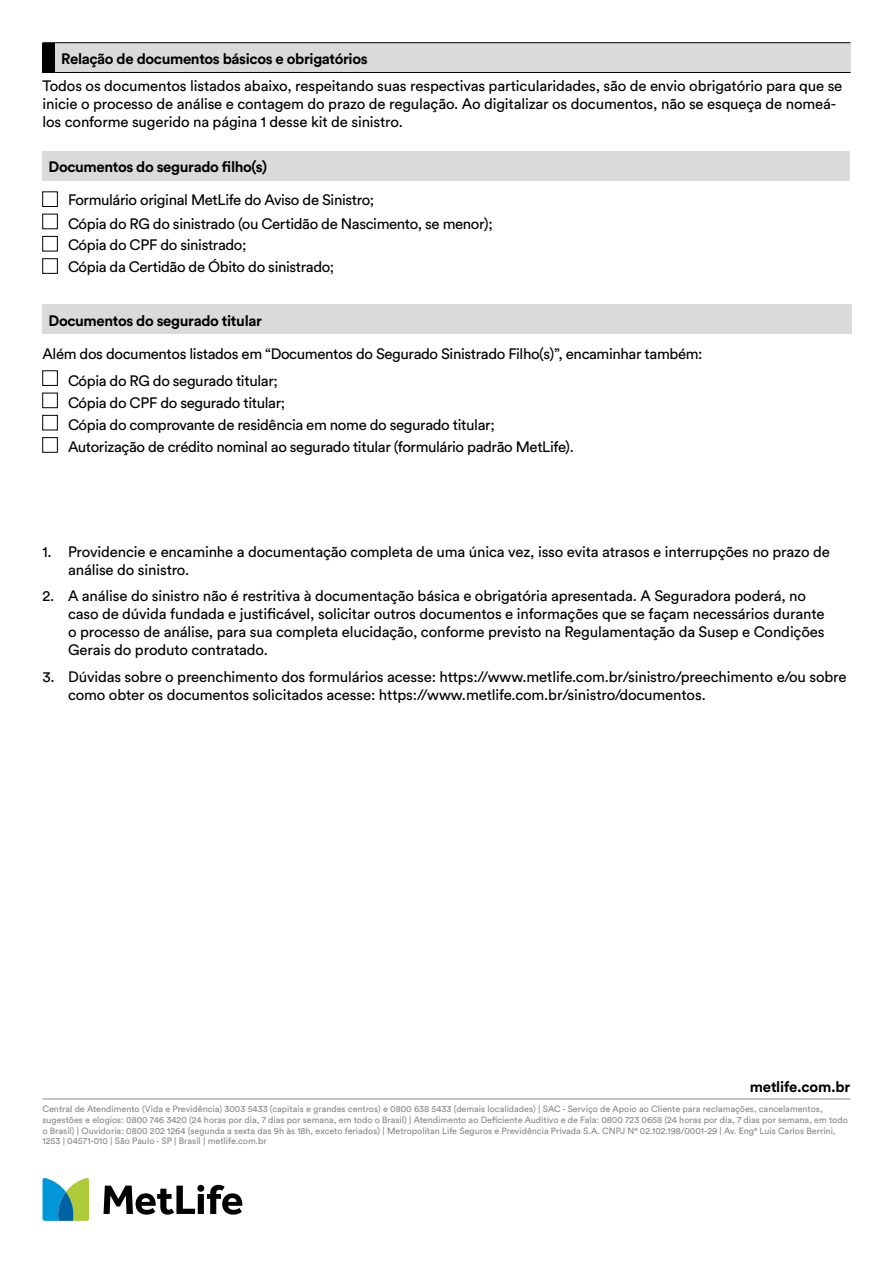
<style>
.page{position:relative;width:893px;height:1263px;background:#fff}
.page>*{position:absolute;margin:0;border:0;box-sizing:border-box;transform-origin:0 0}
.t1{font:15px/18px "Circular Pro";letter-spacing:-.01em;color:#000}
.t2{font:700 15px "Circular Pro";letter-spacing:-.025em;color:#000}
.t3{font:9px/10.8px "Circular Pro";color:#878787}
</style>
<div class="page">
<div style="left:43px;top:43px;width:12px;height:29px;background:#000"></div>
<div style="left:55px;top:43px;width:795px;height:29px;background:#dadada"></div>
<svg style="left:43px;top:42px;width:12px;height:1px"></svg>
<hr style="left:55px;top:42px;width:795px;height:1px;background:#000">
<svg style="left:43px;top:72px;width:12px;height:1px"></svg>
<hr style="left:55px;top:72px;width:795px;height:1px;background:#000">
<div style="left:43px;top:151px;width:807px;height:29px;background:#dadada"></div>
<div style="left:43px;top:192px;width:15px;height:15px;border:1px solid #000"></div>
<div style="left:43px;top:214px;width:15px;height:15px;border:1px solid #000"></div>
<div style="left:43px;top:236px;width:15px;height:15px;border:1px solid #000"></div>
<div style="left:43px;top:258px;width:15px;height:16px;border:1px solid #000"></div>
<div style="left:43px;top:305px;width:809px;height:29px;background:#dadada"></div>
<div style="left:43px;top:371px;width:15px;height:15px;border:1px solid #000"></div>
<div style="left:43px;top:393px;width:15px;height:15px;border:1px solid #000"></div>
<div style="left:43px;top:415px;width:15px;height:15px;border:1px solid #000"></div>
<div style="left:43px;top:437px;width:15px;height:15px;border:1px solid #000"></div>
<hr style="left:43px;top:1098px;width:807px;height:1px;background:#878787">
<svg style="left:104px;top:1185px;width:138px;height:30px"></svg>
<svg style="left:43px;top:1178px;width:46px;height:43px;background:#5dac9a"></svg>
<p class="t2" style="left:61px;top:48px;width:308px">Relação de documentos básicos e obrigatórios</p>
<p class="t1" style="left:43px;top:76px;width:801px">Todos os documentos listados abaixo, respeitando suas respectivas particularidades, são de envio obrigatório para que se inicie o processo de análise e contagem do prazo de regulação. Ao digitalizar os documentos, não se esqueça de nomeá&shy;los conforme sugerido na página 1 desse kit de sinistro.</p>
<p class="t2" style="left:49px;top:156px;width:220px">Documentos do segurado filho(s)</p>
<p class="t1" style="left:68px;top:187px;width:426px;line-height:23.9px">Formulário original MetLife do Aviso de Sinistro;<br>Cópia do RG do sinistrado (ou Certidão de Nascimento, se menor);</p>
<p class="t1" style="left:68px;top:233px;width:268px;line-height:22.4px">Cópia do CPF do sinistrado;<br>Cópia da Certidão de Óbito do sinistrado;</p>
<p class="t2" style="left:49px;top:310px;width:215px">Documentos do segurado titular</p>
<p class="t1" style="left:68px;top:340px;width:636px;line-height:26.5px;text-indent:-26px">Além dos documentos listados em “Documentos do Segurado Sinistrado Filho(s)”, encaminhar também:<br>Cópia do RG do segurado titular;</p>
<p class="t1" style="left:68px;top:391px;width:507px;line-height:22.4px">Cópia do CPF do segurado titular;<br>Cópia do comprovante de residência em nome do segurado titular;<br>Autorização de crédito nominal ao segurado titular (formulário padrão MetLife).</p>
<p class="t1" style="left:68px;top:542px;width:763px;text-indent:-26px">1. Providencie e encaminhe a documentação completa de uma única vez, isso evita atrasos e interrupções no prazo de análise do sinistro.</p>
<p class="t1" style="left:68px;top:586px;width:758px;text-indent:-26px">2. A análise do sinistro não é restritiva à documentação básica e obrigatória apresentada. A Seguradora poderá, no caso de dúvida fundada e justificável, solicitar outros documentos e informações que se façam necessários durante o processo de análise, para sua completa elucidação, conforme previsto na Regulamentação da Susep e Condições Gerais do produto contratado.</p>
<p class="t1" style="left:68px;top:667px;width:780px;text-indent:-26px">3. Dúvidas sobre o preenchimento dos formulários acesse: https://www.metlife.com.br/sinistro/preechimento e/ou sobre como obter os documentos solicitados acesse: https://www.metlife.com.br/sinistro/documentos.</p>
<p class="t2" style="left:750px;top:1076px;width:102px">metlife.com.br</p>
<p class="t3" style="left:43px;top:1103px;width:807px">Central de Atendimento (Vida e Previdência) 3003 5433 (capitais e grandes centros) e 0800 638 5433 (demais localidades) | SAC - Serviço de Apoio ao Cliente para reclamações, cancelamentos, sugestões e elogios: 0800 746 3420 (24 horas por dia, 7 dias por semana, em todo o Brasil) | Atendimento ao Deficiente Auditivo e de Fala: 0800 723 0658 (24 horas por dia, 7 dias por semana, em todo o Brasil) | Ouvidoria: 0800 202 1264 (segunda a sexta das 9h às 18h, exceto feriados) | Metropolitan Life Seguros e Previdência Privada S.A. CNPJ N° 02.102.198/0001-29 | Av. Eng° Luis Carlos Berrini, 1253 | 04571-010 | São Paulo - SP | Brasil | metlife.com.br</p>
</div>
